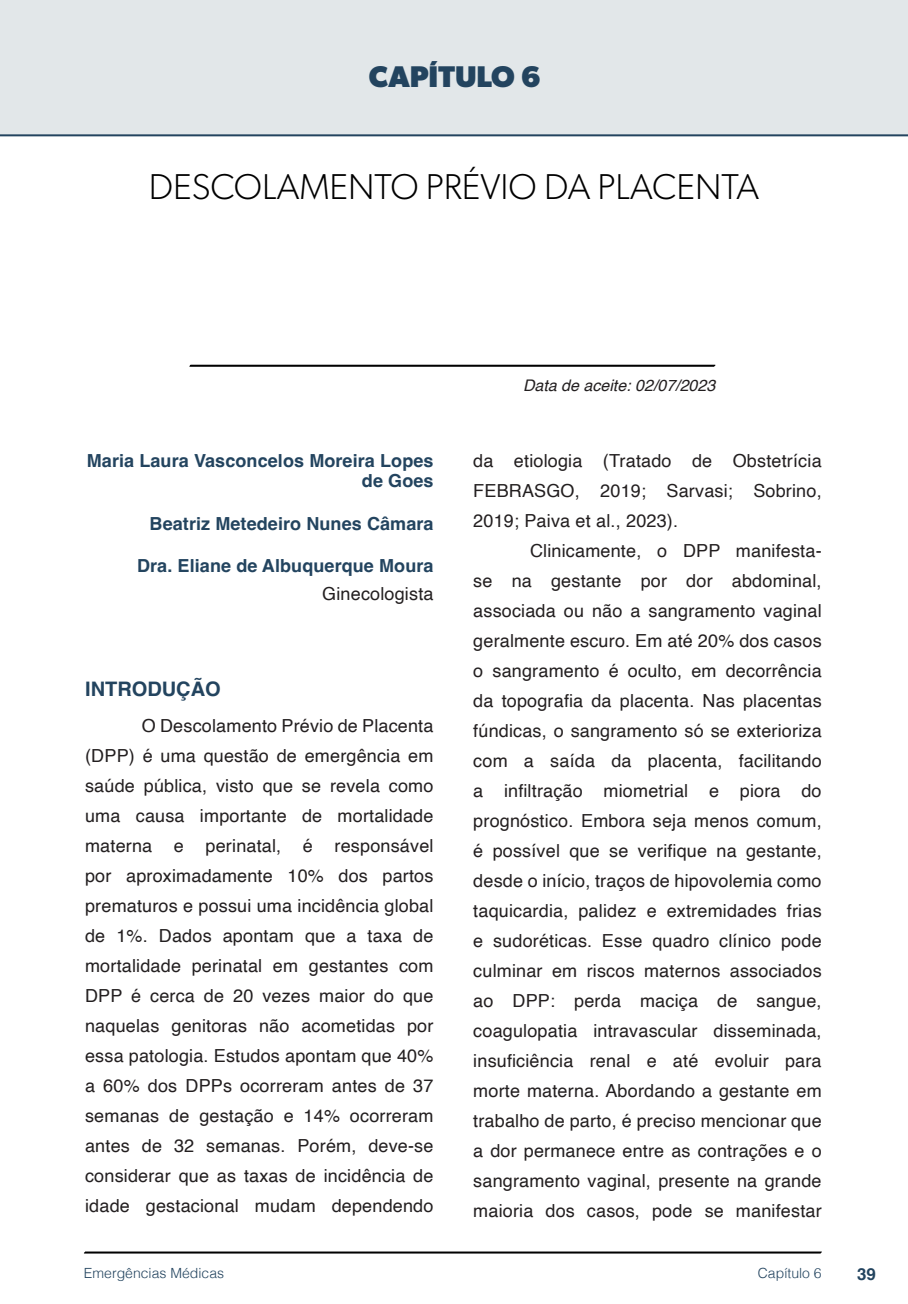
<style>
.page{position:relative;width:908px;height:1304px;background:#fff}
.page>*{position:absolute;margin:0;border:0;box-sizing:border-box;transform-origin:0 0}
.t1{font:300 36px "Gibson";color:#000}
.t2{font:700 30px "Gibson";color:#23445f}
.t3{font:700 20px "Helvetica";color:#23445f}
.t4{font:18px/30px "Helvetica";letter-spacing:.01em;color:#231f20;text-align:justify}
.t5{font:700 18px/20px "Helvetica";letter-spacing:.005em;color:#23445f;text-align:right}
.t6{font:700 16.8px "Helvetica";color:#23445f}
.t7{font:italic 16px "Helvetica";color:#231f20}
.t8{font:300 14px "Helvetica";color:#23445f}
</style>
<div class="page">
<svg style="left:84px;top:1251px;width:737px;height:3px;background:#515151"></svg>
<svg style="left:189px;top:364px;width:526px;height:3px;background:#4f4f4f"></svg>
<div style="left:0;top:0;width:907px;height:136px;background:#e2e7e9"></div>
<div style="left:44px;top:72px;width:68px;height:61px;background:#e2e7e9"></div>
<h2 class="t2" style="left:369px;top:58px;width:173px">CAPÍTULO 6</h2>
<h1 class="t1" style="left:149px;top:165px;width:611px">DESCOLAMENTO PRÉVIO DA PLACENTA</h1>
<p class="t5" style="left:87px;top:453px;width:348px">Maria Laura Vasconcelos Moreira Lopes de Goes</p>
<p class="t5" style="left:149px;top:515px;width:285px">Beatriz Metedeiro Nunes Câmara</p>
<p class="t5" style="left:137px;top:558px;width:298px">Dra. Eliane de Albuquerque Moura</p>
<p class="t4" style="left:322px;top:579px;width:113px">Ginecologista</p>
<p class="t3" style="left:85px;top:677px;width:137px">INTRODUÇÃO</p>
<p class="t4" style="left:85px;top:711px;width:350px;text-indent:57px">O Descolamento Prévio de Placenta (DPP) é uma questão de emergência em saúde pública, visto que se revela como uma causa importante de mortalidade materna e perinatal, é responsável por aproximadamente 10% dos partos prematuros e possui uma incidência global de 1%. Dados apontam que a taxa de mortalidade perinatal em gestantes com DPP é cerca de 20 vezes maior do que naquelas genitoras não acometidas por essa patologia. Estudos apontam que 40% a 60% dos DPPs ocorreram antes de 37 semanas de gestação e 14% ocorreram antes de 32 semanas. Porém, deve-se considerar que as taxas de incidência de idade gestacional mudam dependendo</p>
<p class="t7" style="left:523px;top:373px;width:194px">Data de aceite: 02/07/2023</p>
<p class="t4" style="left:473px;top:446px;width:350px">da etiologia (Tratado de Obstetrícia FEBRASGO, 2019; Sarvasi; Sobrino, 2019; Paiva et al., 2023).</p>
<p class="t4" style="left:473px;top:536px;width:350px;text-indent:57px">Clinicamente, o DPP manifesta&shy;se na gestante por dor abdominal, associada ou não a sangramento vaginal geralmente escuro. Em até 20% dos casos o sangramento é oculto, em decorrência da topografia da placenta. Nas placentas fúndicas, o sangramento só se exterioriza com a saída da placenta, facilitando a infiltração miometrial e piora do prognóstico. Embora seja menos comum, é possível que se verifique na gestante, desde o início, traços de hipovolemia como taquicardia, palidez e extremidades frias e sudoréticas. Esse quadro clínico pode culminar em riscos maternos associados ao DPP: perda maciça de sangue, coagulopatia intravascular disseminada, insuficiência renal e até evoluir para morte materna. Abordando a gestante em trabalho de parto, é preciso mencionar que a dor permanece entre as contrações e o sangramento vaginal, presente na grande maioria dos casos, pode se manifestar</p>
<p class="t8" style="left:84px;top:1261px;width:142px">Emergências Médicas</p>
<p class="t8" style="left:757px;top:1261px;width:65px">Capítulo 6</p>
<p class="t6" style="left:856px;top:1264px;width:20px">39</p>
</div>
